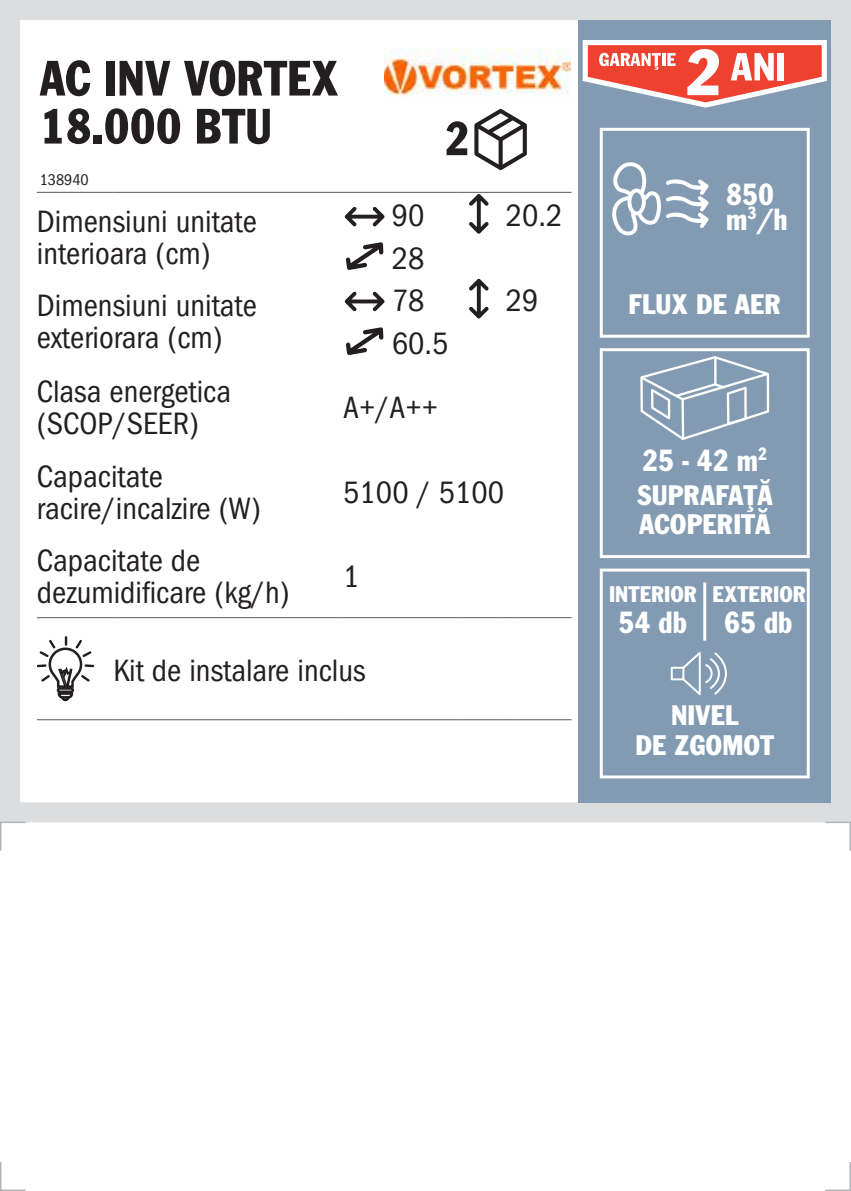
<style>
.page{position:relative;width:851px;height:1191px;background:#fff}
.page>*{position:absolute;margin:0;border:0;box-sizing:border-box;transform-origin:0 0}
.t1{font:52px/48px "Franklin Gothic EFCE Reg Con";color:#231f20}
.t2{font:50px "Franklin Gothic EFCE Reg Con";color:#231f20}
.t3{font:condensed 32px/32px "Franklin Gothic";color:#231f20}
.t4{font:32px/25px "Franklin Gothic EFCE Reg Con";color:#fff}
.t5{font:29.6px/29.6px "Franklin Gothic EFCE Reg Con";color:#fff;scale:1.06 1}
.t6{font:23.6px "Franklin Gothic EFCE Reg Con";color:#fff;scale:1.06 1}
.t7{font:condensed 16px "Franklin Gothic";color:#231f20}
</style>
<div class="page">
<div style="left:0;top:0;width:850px;height:822px;border:20px solid #dcddde"></div>
<hr style="left:37px;top:192px;width:76px;height:1px;background:#58595b">
<hr style="left:113px;top:192px;width:230px;height:1px;background:#58595b">
<hr style="left:343px;top:192px;width:43px;height:1px;background:#58595b">
<hr style="left:386px;top:192px;width:71px;height:1px;background:#58595b">
<hr style="left:457px;top:192px;width:43px;height:1px;background:#58595b">
<svg style="left:500px;top:192px;width:14px;height:1px"></svg>
<hr style="left:514px;top:192px;width:57px;height:1px;background:#58595b">
<hr style="left:37px;top:617px;width:76px;height:1px;background:#58595b">
<hr style="left:113px;top:617px;width:230px;height:1px;background:#58595b">
<hr style="left:343px;top:617px;width:43px;height:1px;background:#58595b">
<hr style="left:386px;top:617px;width:71px;height:1px;background:#58595b">
<hr style="left:457px;top:617px;width:43px;height:1px;background:#58595b">
<svg style="left:500px;top:617px;width:14px;height:1px"></svg>
<hr style="left:514px;top:617px;width:57px;height:1px;background:#58595b">
<hr style="left:37px;top:719px;width:76px;height:1px;background:#58595b">
<hr style="left:113px;top:719px;width:230px;height:1px;background:#58595b">
<hr style="left:343px;top:719px;width:43px;height:1px;background:#58595b">
<hr style="left:386px;top:719px;width:71px;height:1px;background:#58595b">
<hr style="left:457px;top:719px;width:43px;height:1px;background:#58595b">
<svg style="left:500px;top:719px;width:14px;height:1px"></svg>
<hr style="left:514px;top:719px;width:57px;height:1px;background:#58595b">
<svg style="left:345px;top:207px;width:39px;height:20px"></svg>
<svg style="left:469px;top:194px;width:19px;height:40px"></svg>
<svg style="left:346px;top:242px;width:37px;height:28px"></svg>
<svg style="left:345px;top:291px;width:39px;height:20px"></svg>
<svg style="left:469px;top:279px;width:19px;height:39px"></svg>
<svg style="left:346px;top:327px;width:37px;height:28px"></svg>
<svg style="left:37px;top:636px;width:57px;height:66px"></svg>
<svg style="left:0;top:821px;width:27px;height:30px"></svg>
<svg style="left:823px;top:821px;width:27px;height:30px"></svg>
<svg style="left:0;top:1162px;width:26px;height:29px"></svg>
<svg style="left:825px;top:1162px;width:25px;height:29px"></svg>
<div style="left:578px;top:20px;width:253px;height:782px;background:#829bb3"></div>
<img style="left:384px;top:49px;width:186px;height:47px">
<svg style="left:474px;top:109px;width:52px;height:61px"></svg>
<svg style="left:582px;top:40px;width:244px;height:68px"></svg>
<svg style="left:599px;top:128px;width:210px;height:210px"></svg>
<svg style="left:610px;top:161px;width:98px;height:74px"></svg>
<svg style="left:599px;top:348px;width:210px;height:210px"></svg>
<svg style="left:640px;top:356px;width:129px;height:84px"></svg>
<svg style="left:599px;top:568px;width:210px;height:210px"></svg>
<svg style="left:670px;top:652px;width:56px;height:43px"></svg>
<hr style="left:703px;top:582px;width:3px;height:58px;background:#fff">
<h1 class="t1" style="left:40px;top:55px;width:300px">AC INV VORTEX<br>18.000 BTU</h1>
<p class="t7" style="left:40px;top:171px;width:51px">138940</p>
<p class="t3" style="left:37px;top:205px;width:221px">Dimensiuni unitate interioara (cm)</p>
<p class="t3" style="left:391px;top:200px;width:34px">90</p>
<p class="t3" style="left:506px;top:200px;width:58px">20.2</p>
<h2 class="t2" style="left:444px;top:111px;width:26px">2</h2>
<p class="t3" style="left:391px;top:242px;width:34px">28</p>
<p class="t3" style="left:37px;top:290px;width:221px">Dimensiuni unitate exteriorara (cm)</p>
<p class="t3" style="left:391px;top:285px;width:34px">78</p>
<p class="t3" style="left:506px;top:285px;width:34px">29</p>
<p class="t3" style="left:391px;top:327px;width:58px">60.5</p>
<p class="t3" style="left:37px;top:375px;width:196px">Clasa energetica (SCOP/SEER)</p>
<p class="t3" style="left:37px;top:460px;width:225px">Capacitate racire/incalzire (W)</p>
<p class="t3" style="left:37px;top:545px;width:254px">Capacitate de dezumidificare (kg/h)</p>
<p class="t3" style="left:343px;top:391px;width:96px">A+/A++</p>
<p class="t3" style="left:343px;top:476px;width:162px">5100 / 5100</p>
<p class="t3" style="left:343px;top:561px;width:18px">1</p>
<p class="t3" style="left:113px;top:655px;width:253px">Kit de instalare inclus</p>
<p class="t4" style="left:726px;top:182px;width:63px">850 m<sup>3</sup>/h</p>
<p class="t5" style="left:628px;top:290px;width:145px">FLUX DE AER</p>
<p class="t4" style="left:642px;top:448px;width:126px">25 - 42 m<sup>2</sup></p>
<p class="t5" style="left:636px;top:480px;width:130px">SUPRAFAŢĂ<br>ACOPERITĂ</p>
<p class="t6" style="left:609px;top:580px;width:187px">INTERIOR EXTERIOR</p>
<p class="t4" style="left:618px;top:610px;width:175px">54 db 65 db</p>
<p class="t5" style="left:635px;top:701px;width:132px;text-align:center">NIVEL<br>DE ZGOMOT</p>
</div>
